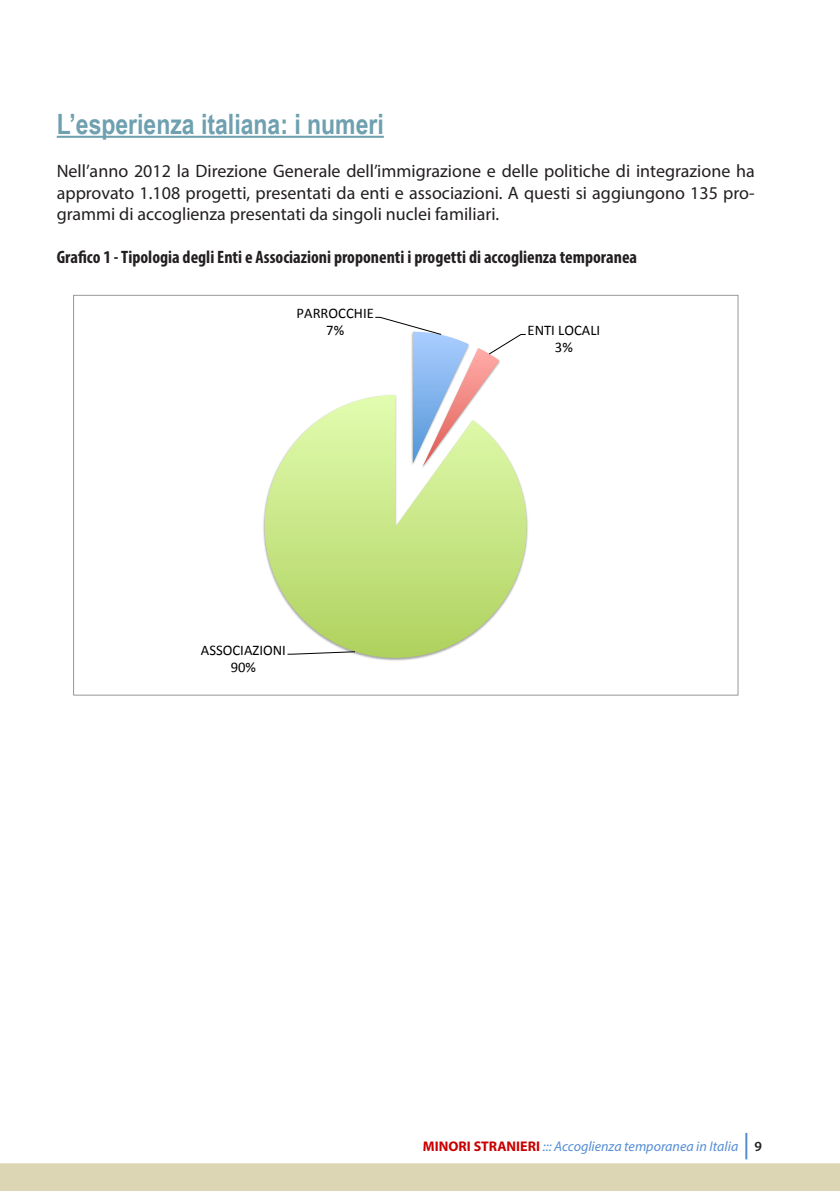
<style>
.page{position:relative;width:840px;height:1191px;background:#fff}
.page>*{position:absolute;margin:0;border:0;box-sizing:border-box;transform-origin:0 0}
.Sommario_1{font:700 28px "Arial Narrow";color:#6ea0b0}
.Testo_Base{font:18px/21.6px "Myriad Pro";color:#231f20;text-align:justify}
.Dida{font:700 condensed 18px "Myriad Pro";color:#231f20}
.t1{font:14.6px/17.2px "Calibri";color:#000;text-align:center}
.t2{font:italic 14px "Myriad Pro";color:#548dd4}
.s1{font-weight:700;font-style:normal;color:#c90000}
.s2{font-weight:600;font-style:normal;color:#231f20}
</style>
<div class="page">
<hr style="left:745px;top:1133px;width:2px;height:26px;background:#548dd4">
<hr style="left:57px;top:136px;width:326px;height:2px;background:#6ea0b0">
<svg style="left:263px;top:453px;width:265px;height:208px"></svg>
<svg style="left:286px;top:316px;width:240px;height:339px"></svg>
<p class="Sommario_1" style="left:57px;top:103px;width:328px">L’esperienza italiana: i numeri</p>
<p class="Testo_Base" style="left:57px;top:160px;width:699px">Nell’anno 2012 la Direzione Generale dell’immigrazione e delle politiche di integrazione ha approvato 1.108 progetti, presentati da enti e associazioni. A questi si aggiungono 135 pro&shy;grammi di accoglienza presentati da singoli nuclei familiari.</p>
<p class="Dida" style="left:57px;top:246px;width:581px">Grafico 1 - Tipologia degli Enti e Associazioni proponenti i progetti di accoglienza temporanea</p>
<p class="t1" style="left:296px;top:304px;width:79px">PARROCCHIE<br>7%</p>
<p class="t1" style="left:201px;top:642px;width:86px">ASSOCIAZIONI<br>90%</p>
<p class="t1" style="left:527px;top:321px;width:74px">ENTI LOCALI<br>3%</p>
<p class="t2" style="left:422px;top:1138px;width:340px"><span class="s1">MINORI STRANIERI</span> ::: Accoglienza temporanea in Italia <span class="s2">9</span></p>
</div>
